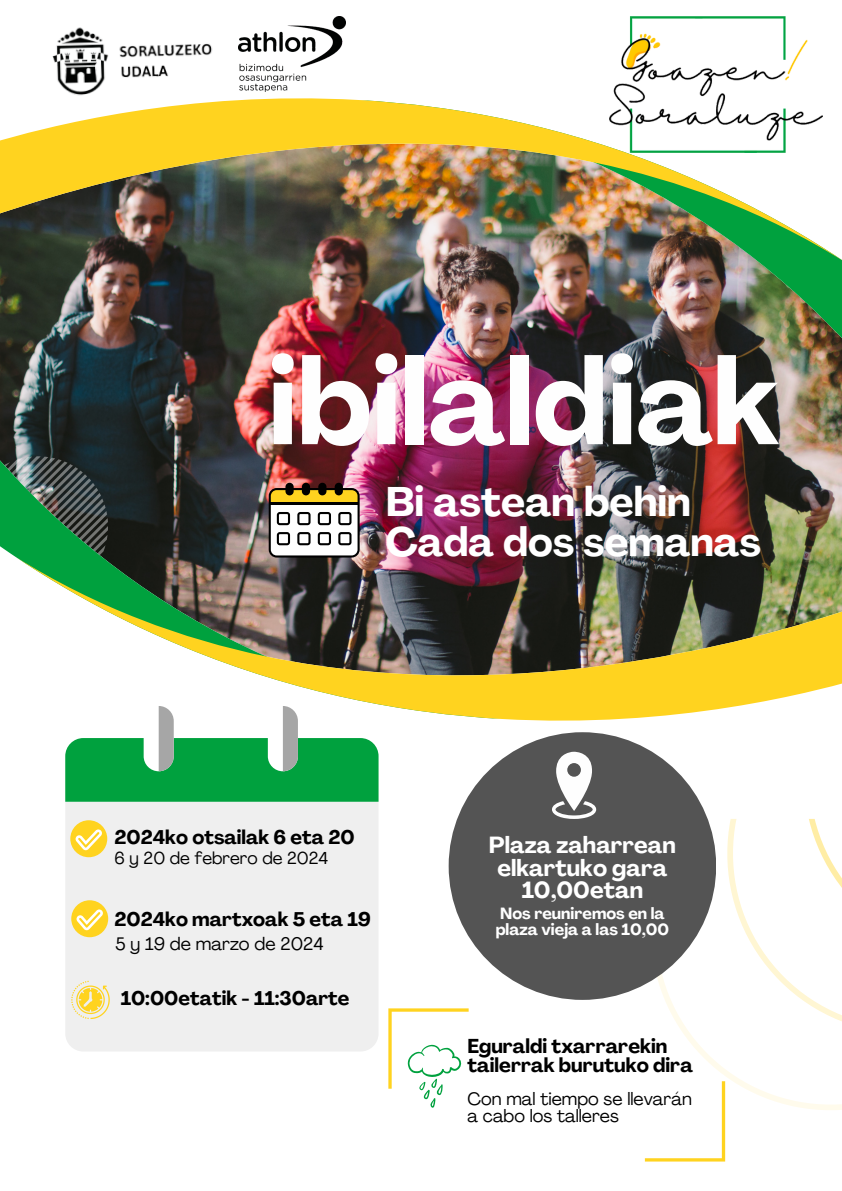
<style>
.page{position:relative;width:842px;height:1191px;background:#fff}
.page>*{position:absolute;margin:0;border:0;box-sizing:border-box;transform-origin:0 0}
.t1{font:700 120px "Agrandir";color:#fefefe}
.t2{font:700 40.8px "Agrandir";color:#fff}
.t3{font:700 40.2px "Agrandir";color:#fff}
.t4{font:700 23px/22.5px "Agrandir";color:#fff;text-align:center}
.t5{font:700 19.8px/19.5px "Agrandir";color:#000}
.t6{font:700 19.5px "Agrandir";color:#000}
.t7{font:17.9px "Agrandir";color:#000}
.t8{font:17.7px/17.2px "Agrandir";color:#000}
.t9{font:17.1px "Agrandir";color:#000}
.t10{font:700 16px/15.8px "Agrandir";color:#fff}
</style>
<div class="page">
<svg style="left:653px;top:818px;width:189px;height:290px"></svg>
<svg style="left:729px;top:818px;width:113px;height:213px"></svg>
<svg style="left:457px;top:532px;width:385px;height:286px"></svg>
<img style="left:0;top:532px;width:502px;height:25px">
<img style="left:16px;top:557px;width:826px;height:171px">
<img style="left:0;top:16px;width:359px;height:516px">
<img style="left:359px;top:262px;width:483px;height:270px">
<img style="left:0;top:90px;width:842px;height:172px">
<img style="left:610px;top:16px;width:213px;height:137px">
<img style="left:47px;top:21px;width:172px;height:78px">
<img style="left:238px;top:17px;width:107px;height:74px">
<div style="left:335px;top:482px;width:8px;height:13px;background:#000;border-radius:4px"></div>
<div style="left:318px;top:482px;width:8px;height:13px;background:#000;border-radius:4px"></div>
<div style="left:302px;top:482px;width:8px;height:13px;background:#000;border-radius:4px"></div>
<svg style="left:285px;top:482px;width:9px;height:13px"></svg>
<svg style="left:269px;top:488px;width:90px;height:69px"></svg>
<hr style="left:270px;top:502px;width:89px;height:2px;background:#000">
<div style="left:449px;top:732px;width:267px;height:267px;background:#545454;border-radius:50%"></div>
<svg style="left:552px;top:751px;width:44px;height:67px"></svg>
<div style="left:65px;top:801px;width:314px;height:250px;background:#efefef"></div>
<svg style="left:65px;top:706px;width:314px;height:95px"></svg>
<div style="left:70px;top:820px;width:37px;height:37px;background:#ffd31f;border-radius:50%"></div>
<svg style="left:76px;top:829px;width:26px;height:21px"></svg>
<div style="left:71px;top:900px;width:37px;height:36px;background:#ffd31f;border-radius:50%"></div>
<svg style="left:76px;top:909px;width:27px;height:21px"></svg>
<svg style="left:71px;top:980px;width:39px;height:38px"></svg>
<svg style="left:645px;top:1081px;width:80px;height:80px"></svg>
<svg style="left:388px;top:1008px;width:81px;height:100px"></svg>
<p class="t1" style="left:268px;top:354px;width:512px">ibilaldiak</p>
<p class="t2" style="left:386px;top:485px;width:307px">Bi astean behin</p>
<p class="t3" style="left:386px;top:526px;width:377px">Cada dos semanas</p>
<p class="t6" style="left:114px;top:829px;width:242px">2024ko otsailak 6 eta 20</p>
<p class="t9" style="left:114px;top:850px;width:215px">6 y 20 de febrero de 2024</p>
<p class="t6" style="left:114px;top:911px;width:258px">2024ko martxoak 5 eta 19</p>
<p class="t7" style="left:115px;top:936px;width:210px">5 y 19 de marzo de 2024</p>
<p class="t6" style="left:121px;top:990px;width:230px">10:00etatik - 11:30arte</p>
<p class="t4" style="left:489px;top:836px;width:188px">Plaza zaharrean elkartuko gara</p>
<p class="t4" style="left:522px;top:881px;width:123px">10,00etan</p>
<p class="t10" style="left:496px;top:907px;width:175px">Nos reuniremos en la plaza vieja a las 10,00</p>
<p class="t5" style="left:467px;top:1037px;width:227px">Eguraldi txarrarekin tailerrak burutuko dira</p>
<p class="t8" style="left:467px;top:1091px;width:226px">Con mal tiempo se llevarán a cabo los talleres</p>
</div>
